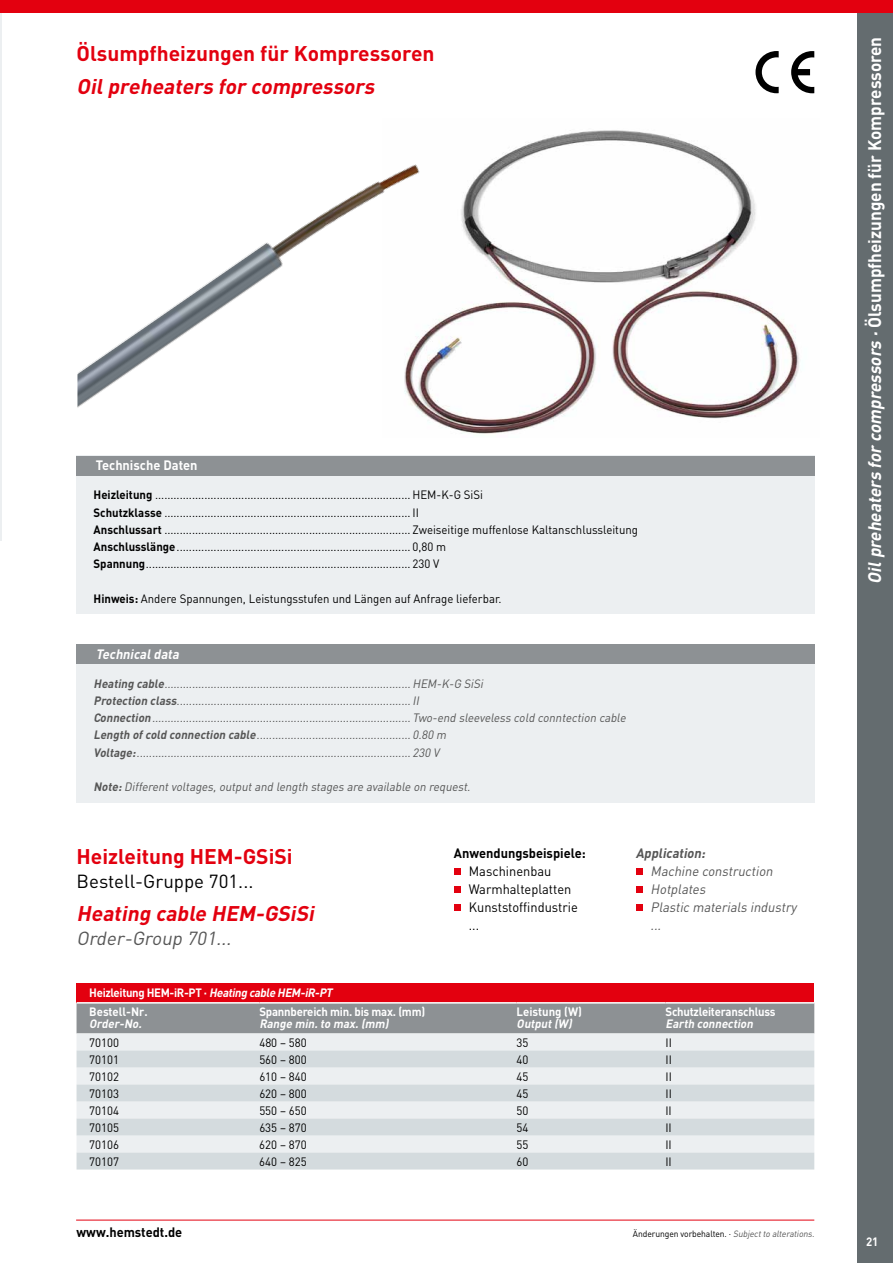
<style>
.page{position:relative;width:893px;height:1263px;background:#fff}
.page>*{position:absolute;margin:0;border:0;box-sizing:border-box;transform-origin:0 0}
.t1{font:700 21px "DIN";color:#e3000f}
.t2{font:italic 700 21px "DIN";color:#e3000f}
.t3{font:18.75px "DIN";color:#000}
.t4{font:italic 18.75px "DIN";color:#565656}
.t5{font:700 18px "DIN";color:#fff;scale:.95 1}
.t6{font:italic 13.5px/18px "DIN";color:#565656;scale:.95 1}
.t7{font:13.5px/18px "DIN";color:#000;scale:.95 1}
.t8{font:700 13.5px "DIN";color:#000;scale:.95 1}
.t9{font:700 13.5px "DIN";color:#fff;scale:.95 1}
.t10{font:italic 700 13.5px "DIN";color:#fff;scale:.95 1}
.t11{font:italic 700 13.5px "DIN";color:#565656;scale:.95 1}
.t12{font:12px/17.2px "DIN";color:#000;scale:.95 1}
.t13{font:italic 12px/17.2px "DIN";color:#565656;scale:.95 1}
.t14{font:700 12px/18.5px "DIN";letter-spacing:-.02em;color:#fff;scale:.95 1}
.t15{font:italic 700 12px "DIN";color:#fff;scale:.95 1}
.t16{font:700 12px "DIN";color:#fff;scale:.95 1}
.t17{font:9px "DIN";letter-spacing:-.01em;color:#000;scale:.95 1}
.s1{font-weight:700}
.s2{font-style:italic}
.s3{font-style:italic;color:#565656}
</style>
<div class="page">
<hr style="left:0;top:0;width:1px;height:540px;background:#eceff1">
<div style="left:857px;top:0;width:36px;height:1263px;background:#646c6f"></div>
<div style="left:0;top:0;width:893px;height:13px;background:#e3000f"></div>
<img style="left:504px;top:130px;width:295px;height:303px">
<img style="left:77px;top:152px;width:427px;height:282px">
<svg style="left:755px;top:51px;width:24px;height:42px"></svg>
<svg style="left:791px;top:51px;width:23px;height:42px"></svg>
<hr style="left:76px;top:1220px;width:738px;height:1px;background:#e3000f">
<div style="left:77px;top:984px;width:737px;height:19px;background:#e3000f"></div>
<div style="left:77px;top:1003px;width:737px;height:30px;background:#8d9194"></div>
<div style="left:77px;top:1033px;width:737px;height:17px;background:#eceff1"></div>
<svg style="left:77px;top:1050px;width:737px;height:119px;background:#dee3e6"></svg>
<hr style="left:77px;top:1002px;width:182px;height:1px;background:#fff">
<hr style="left:259px;top:1002px;width:258px;height:1px;background:#fff">
<hr style="left:517px;top:1002px;width:148px;height:1px;background:#fff">
<hr style="left:665px;top:1002px;width:149px;height:1px;background:#fff">
<div style="left:77px;top:455px;width:738px;height:159px;background:#eceff1"></div>
<div style="left:77px;top:455px;width:738px;height:20px;background:#8d9194"></div>
<div style="left:77px;top:644px;width:738px;height:158px;background:#eceff1"></div>
<div style="left:77px;top:644px;width:738px;height:20px;background:#8d9194"></div>
<div style="left:454px;top:868px;width:7px;height:7px;background:#e3000f"></div>
<div style="left:454px;top:886px;width:7px;height:7px;background:#e3000f"></div>
<div style="left:454px;top:904px;width:7px;height:7px;background:#e3000f"></div>
<div style="left:636px;top:868px;width:6px;height:7px;background:#e3000f"></div>
<div style="left:636px;top:886px;width:6px;height:7px;background:#e3000f"></div>
<div style="left:636px;top:904px;width:6px;height:7px;background:#e3000f"></div>
<h1 class="t1" style="left:77px;top:40px;width:359px">Ölsumpfheizungen für Kompressoren</h1>
<h1 class="t2" style="left:77px;top:72px;width:304px">Oilpreheaters for compressors</h1>
<p class="t9" style="left:96px;top:457px;width:109px">Technische Daten</p>
<p class="t12" style="left:94px;top:486px;width:575px"><span class="s1">Heizleitung</span> ................................................................................... HEM-K-G SiSi<br><span class="s1">Schutzklasse</span> ................................................................................ II<br><span class="s1">Anschlussart</span> ................................................................................ Zweiseitige muffenlose Kaltanschlussleitung <span class="s1">Anschlusslänge</span>............................................................................ 0,80 m <span class="s1">Spannung</span>...................................................................................... 230 V</p>
<p class="t12" style="left:94px;top:589px;width:431px"><span class="s1">Hinweis:</span> Andere Spannungen, Leistungsstufen und Längen auf Anfrage lieferbar.</p>
<p class="t10" style="left:96px;top:645px;width:92px">Technicaldata</p>
<p class="t13" style="left:94px;top:674px;width:565px"><span class="s1">Heating cable</span>................................................................................ HEM-K-G SiSi<br><span class="s1">Protection class</span>............................................................................ II <span class="s1">Connection</span>.................................................................................... Two-end sleeveless cold conntection cable <span class="s1">Length ofcold connection cable</span>.................................................. 0.80 m <span class="s1">Voltage:</span>......................................................................................... 230 V</p>
<p class="t13" style="left:94px;top:778px;width:401px"><span class="s1">Note:</span>Differentvoltages,outputand length stages are available on request.</p>
<h1 class="t1" style="left:77px;top:843px;width:218px">Heizleitung HEM-GSiSi</h1>
<h2 class="t3" style="left:77px;top:869px;width:178px">Bestell-Gruppe 701...</h2>
<h1 class="t2" style="left:77px;top:899px;width:243px">Heating cable HEM-GSiSi</h1>
<h2 class="t4" style="left:77px;top:926px;width:160px">Order-Group 701...</h2>
<p class="t14" style="left:89px;top:983px;width:260px">Heizleitung HEM-iR-PT · <span class="s2">Heating cable HEM-iR-PT<br></span>Bestell-Nr.</p>
<p class="t15" style="left:89px;top:1015px;width:59px">Order-No.</p>
<p class="t14" style="left:259px;top:1002px;width:176px">Spannbereich min. bis max. (mm)</p>
<p class="t15" style="left:259px;top:1015px;width:140px">Range min.to max.(mm)</p>
<p class="t8" style="left:454px;top:844px;width:140px">Anwendungsbeispiele:</p>
<p class="t7" style="left:469px;top:862px;width:116px">Maschinenbau<br>Warmhalteplatten<br>Kunststoffindustrie ...</p>
<p class="t16" style="left:517px;top:1003px;width:70px">Leistung (W)</p>
<p class="t15" style="left:517px;top:1015px;width:62px">Output(W)</p>
<p class="t11" style="left:636px;top:844px;width:78px">Application:</p>
<p class="t6" style="left:651px;top:862px;width:158px">Machine construction<br>Hotplates<br>Plastic materials industry ...</p>
<p class="t14" style="left:665px;top:1002px;width:117px">Schutzleiteranschluss</p>
<p class="t15" style="left:665px;top:1015px;width:96px">Earth connection</p>
<p class="t12" style="left:89px;top:1033px;width:33px">70100</p>
<p class="t12" style="left:259px;top:1033px;width:51px">480 – 580</p>
<p class="t12" style="left:517px;top:1033px;width:14px">35</p>
<p class="t12" style="left:665px;top:1033px;width:8px">II</p>
<p class="t12" style="left:89px;top:1050px;width:33px">70101</p>
<p class="t12" style="left:259px;top:1050px;width:51px">560 – 800</p>
<p class="t12" style="left:517px;top:1050px;width:14px">40</p>
<p class="t12" style="left:665px;top:1050px;width:8px">II</p>
<p class="t12" style="left:89px;top:1067px;width:33px">70102</p>
<p class="t12" style="left:259px;top:1067px;width:51px">610 – 840</p>
<p class="t12" style="left:517px;top:1067px;width:14px">45</p>
<p class="t12" style="left:665px;top:1067px;width:8px">II</p>
<p class="t12" style="left:89px;top:1084px;width:33px">70103</p>
<p class="t12" style="left:259px;top:1084px;width:51px">620 – 800</p>
<p class="t12" style="left:517px;top:1084px;width:14px">45</p>
<p class="t12" style="left:665px;top:1084px;width:8px">II</p>
<p class="t12" style="left:89px;top:1101px;width:33px">70104</p>
<p class="t12" style="left:259px;top:1101px;width:51px">550 – 650</p>
<p class="t12" style="left:517px;top:1101px;width:14px">50</p>
<p class="t12" style="left:665px;top:1101px;width:8px">II</p>
<p class="t12" style="left:89px;top:1118px;width:33px">70105</p>
<p class="t12" style="left:259px;top:1118px;width:51px">635 – 870</p>
<p class="t12" style="left:517px;top:1118px;width:14px">54</p>
<p class="t12" style="left:665px;top:1118px;width:8px">II</p>
<p class="t12" style="left:89px;top:1135px;width:33px">70106</p>
<p class="t12" style="left:259px;top:1135px;width:51px">620 – 870</p>
<p class="t12" style="left:517px;top:1135px;width:14px">55</p>
<p class="t12" style="left:665px;top:1135px;width:8px">II</p>
<p class="t12" style="left:89px;top:1152px;width:33px">70107</p>
<p class="t12" style="left:259px;top:1152px;width:51px">640 – 825</p>
<p class="t12" style="left:517px;top:1152px;width:14px">60</p>
<p class="t12" style="left:665px;top:1152px;width:8px">II</p>
<p class="t8" style="left:77px;top:1224px;width:113px">www.hemstedt.de</p>
<p class="t17" style="left:633px;top:1228px;width:194px">Änderungen vorbehalten. · <span class="s3">Subjectto alterations.</span></p>
<h3 class="t5" style="left:863px;top:584px;width:577px;rotate:-90deg"><span class="s2">Oilpreheaters for compressors ·</span>Ölsumpfheizungen für Kompressoren</h3>
<p class="t14" style="left:866px;top:1232px;width:14px">21</p>
</div>
